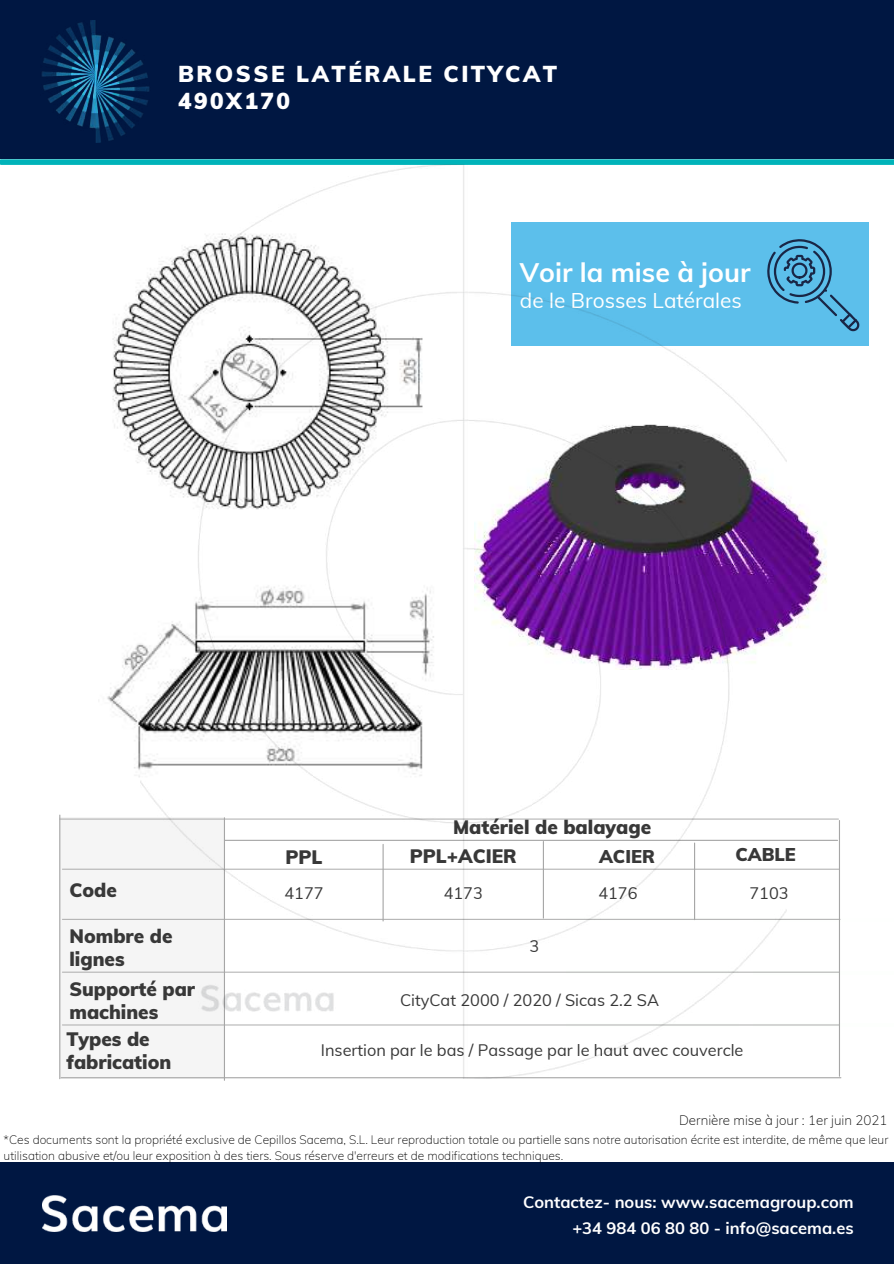
<style>
.page{position:relative;width:894px;height:1264px;background:#fff}
.page>*{position:absolute;margin:0;border:0;box-sizing:border-box;transform-origin:0 0}
.t1{font:700 26.85px "Muli";color:#fff}
.t2{font:900 22.5px/27px "Muli";letter-spacing:.11em;color:#fff}
.t3{font:20.85px "Muli";color:#fff}
.t4{font:900 19.05px/23.1px "Muli";color:#383838}
.t5{font:900 18.15px "Muli";color:#383838}
.t6{font:700 16.5px/26px "Muli";color:#fff;text-align:right}
.t7{font:16.35px "Muli";color:#383838}
.t8{font:200 13.35px "Muli";color:#000}
.t9{font:200 12px/16px "Muli";color:#000}
</style>
<div class="page">
<div style="left:0;top:0;width:893px;height:159px;background:#001742"></div>
<img style="left:42px;top:20px;width:108px;height:122px">
<div style="left:1px;top:159px;width:892px;height:6px;background:#00b3b9"></div>
<img style="left:112px;top:290px;width:28px;height:173px">
<img style="left:107px;top:644px;width:33px;height:133px">
<img style="left:786px;top:460px;width:41px;height:185px">
<hr style="left:753px;top:918px;width:140px;height:3px;background:#f6fffc">
<svg style="left:786px;top:970px;width:54px;height:4px"></svg>
<svg style="left:786px;top:1023px;width:54px;height:4px"></svg>
<hr style="left:62px;top:918px;width:777px;height:1px;background:#a6a6a6">
<hr style="left:62px;top:971px;width:776px;height:1px;background:#a6a6a6">
<hr style="left:62px;top:1024px;width:776px;height:1px;background:#a6a6a6">
<hr style="left:60px;top:818px;width:778px;height:1px;background:#a6a6a6">
<hr style="left:224px;top:817px;width:1px;height:263px;background:#a6a6a6">
<hr style="left:59px;top:815px;width:1px;height:263px;background:#a6a6a6">
<div style="left:59px;top:817px;width:166px;height:261px;background:#f5f5f5"></div>
<hr style="left:224px;top:839px;width:613px;height:2px;background:#a6a6a6">
<hr style="left:61px;top:1077px;width:779px;height:1px;background:#a6a6a6">
<hr style="left:62px;top:868px;width:776px;height:1px;background:#a6a6a6">
<hr style="left:838px;top:820px;width:1px;height:256px;background:#a6a6a6">
<div style="left:0;top:1162px;width:893px;height:101px;background:#001742"></div>
<div style="left:511px;top:222px;width:357px;height:124px;background:#5cbfeb"></div>
<svg style="left:786px;top:239px;width:73px;height:92px"></svg>
<img style="left:140px;top:165px;width:646px;height:913px">
<h2 class="t2" style="left:178px;top:60px;width:380px">BROSSE LATÉRALE CITYCAT<br>490X170</h2>
<h1 class="t1" style="left:519px;top:255px;width:232px">Voir la mise à jour</h1>
<h3 class="t3" style="left:519px;top:287px;width:223px">de le Brosses Latérales</h3>
<h3 class="t4" style="left:69px;top:878px;width:49px">Code</h3>
<h3 class="t4" style="left:69px;top:924px;width:105px">Nombre de lignes</h3>
<h3 class="t4" style="left:69px;top:977px;width:127px">Supporté par machines</h3>
<h3 class="t4" style="left:66px;top:1026px;width:106px">Types de fabrication</h3>
<h3 class="t4" style="left:453px;top:815px;width:200px">Matériel de balayage</h3>
<h3 class="t4" style="left:285px;top:845px;width:39px">PPL</h3>
<h3 class="t4" style="left:409px;top:844px;width:109px">PPL+ACIER</h3>
<h3 class="t5" style="left:599px;top:845px;width:57px">ACIER</h3>
<h3 class="t5" style="left:735px;top:842px;width:62px">CABLE</h3>
<h3 class="t7" style="left:284px;top:882px;width:41px">4177</h3>
<h3 class="t7" style="left:443px;top:882px;width:41px">4173</h3>
<h3 class="t7" style="left:749px;top:882px;width:41px">7103</h3>
<h3 class="t7" style="left:598px;top:882px;width:41px">4176</h3>
<h3 class="t7" style="left:529px;top:935px;width:11px">3</h3>
<h3 class="t7" style="left:400px;top:989px;width:260px">CityCat 2000 / 2020 / Sicas 2.2 SA</h3>
<h3 class="t7" style="left:321px;top:1039px;width:424px">Insertion par le bas / Passage par le haut avec couvercle</h3>
<p class="t8" style="left:679px;top:1111px;width:210px">Dernière mise à jour : 1er juin 2021</p>
<p class="t9" style="left:4px;top:1131px;width:886px">*Ces documents sont la propriété exclusive de Cepillos Sacema, S.L. Leur reproduction totale ou partielle sans notre autorisation écrite est interdite, de même que leur utilisation abusive et/ou leur exposition à des tiers. Sous réserve d'erreurs et de modifications techniques.</p>
<h3 class="t6" style="left:523px;top:1188px;width:332px">Contactez- nous: www.sacemagroup.com +34 984 06 80 80 - info@sacema.es</h3>
</div>
